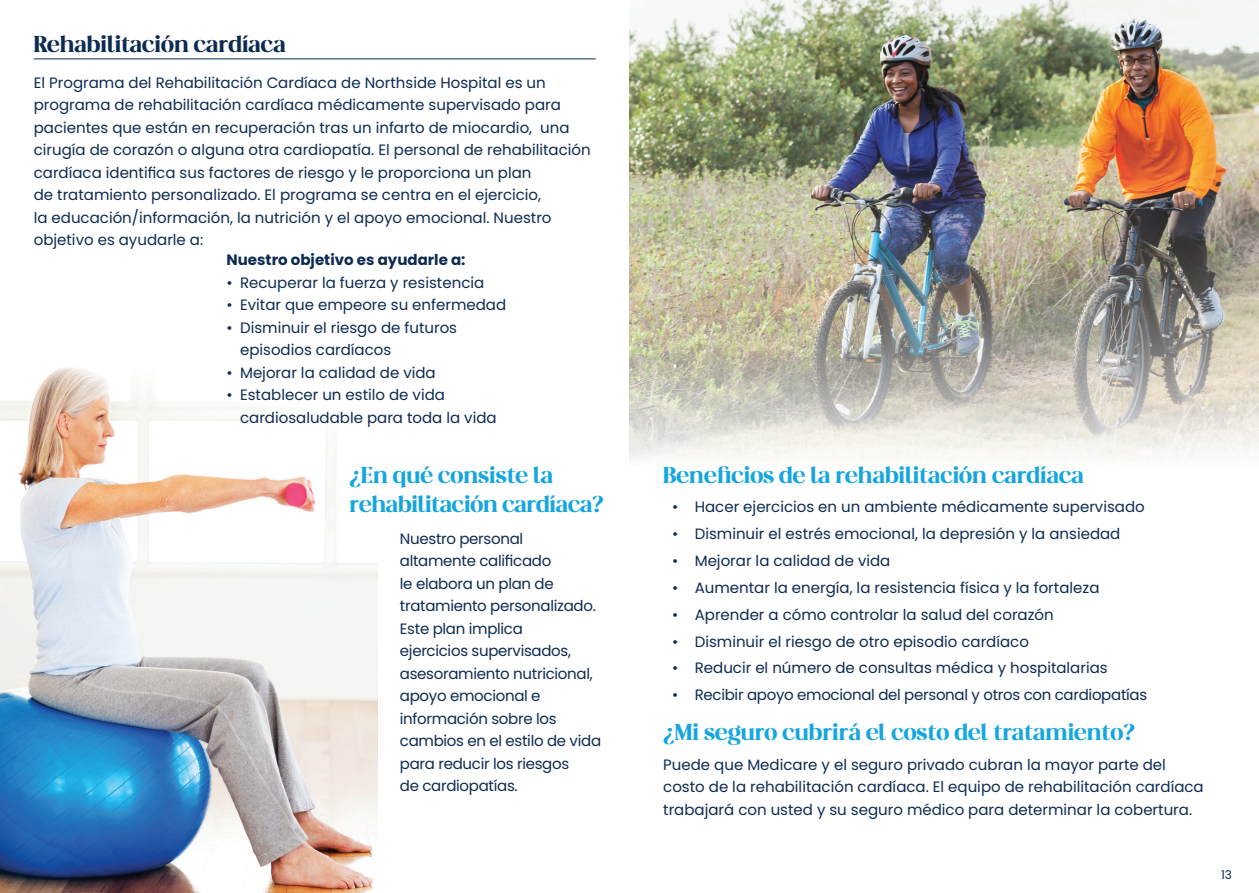
<style>
.page{position:relative;width:1259px;height:893px;background:#fff}
.page>*{position:absolute;margin:0;border:0;box-sizing:border-box;transform-origin:0 0}
.t1{font:700 24px/28.8px "Fregan Serif";color:#16a6df}
.t2{font:700 24px "Fregan Serif";color:#0d2b51}
.t3{font:15px/22.5px "Poppins";color:#0d2b51}
.t4{font:15px/22.5px "Poppins";letter-spacing:-.02em;color:#0d2b51}
.t5{font:700 15px "Poppins";color:#0d2b51}
.t6{font:12px "Poppins";color:#0d2b51}
</style>
<div class="page">
<img style="left:629px;top:0;width:630px;height:461px">
<hr style="left:34px;top:59px;width:562px;height:1px;background:#0d2b51">
<img style="left:0;top:368px;width:378px;height:525px">
<h1 class="t2" style="left:34px;top:31px;width:253px">Rehabilitación cardíaca</h1>
<p class="t3" style="left:34px;top:71px;width:558px">El Programa del Rehabilitación Cardíaca de Northside Hospital es un programa de rehabilitación cardíaca médicamente supervisado para pacientes que están en recuperación tras un infarto de miocardio, una cirugía de corazón o alguna otra cardiopatía. El personal de rehabilitación cardíaca identifica sus factores de riesgo y le proporciona un plan<br>de tratamiento personalizado. El programa se centra en el ejercicio,<br>la educación/información, la nutrición y el apoyo emocional. Nuestro objetivo es ayudarle a:</p>
<p class="t5" style="left:227px;top:251px;width:240px">Nuestro objetivo es ayudarle a:</p>
<p class="t3" style="left:227px;top:271px;width:259px">• Recuperar la fuerza y resistencia</p>
<p class="t3" style="left:227px;top:294px;width:281px">• Evitar que empeore su enfermedad</p>
<p class="t3" style="left:240px;top:316px;width:218px;text-indent:-14px">• Disminuir el riesgo de futuros episodios cardíacos</p>
<p class="t3" style="left:227px;top:361px;width:211px">• Mejorar la calidad de vida</p>
<p class="t3" style="left:240px;top:384px;width:258px;text-indent:-14px">• Establecer un estilo de vida cardiosaludable para toda la vida</p>
<h1 class="t1" style="left:350px;top:460px;width:256px">¿En qué consiste la rehabilitación cardíaca?</h1>
<p class="t4" style="left:400px;top:527px;width:203px">Nuestro personal altamente calificado<br>le elabora un plan de tratamiento personalizado.<br>Este plan implica<br>ejercicios supervisados, asesoramiento nutricional, apoyo emocional e información sobre los cambios en el estilo de vida para reducir los riesgos<br>de cardiopatías.</p>
<h1 class="t1" style="left:663px;top:461px;width:422px">Beneficios de la rehabilitación cardíaca</h1>
<p class="t3" style="left:672px;top:496px;width:474px">• Hacer ejercicios en un ambiente médicamente supervisado</p>
<p class="t3" style="left:672px;top:523px;width:450px">• Disminuir el estrés emocional, la depresión y la ansiedad</p>
<p class="t3" style="left:672px;top:550px;width:220px">• Mejorar la calidad de vida</p>
<p class="t3" style="left:672px;top:576px;width:429px">• Aumentar la energía, la resistencia física y la fortaleza</p>
<p class="t3" style="left:672px;top:603px;width:383px">• Aprender a cómo controlar la salud del corazón</p>
<p class="t3" style="left:672px;top:630px;width:358px">• Disminuir el riesgo de otro episodio cardíaco</p>
<p class="t3" style="left:672px;top:657px;width:437px">• Reducir el número de consultas médica y hospitalarias</p>
<p class="t4" style="left:672px;top:684px;width:476px">• Recibir apoyo emocional del personal y otros con cardiopatías</p>
<h1 class="t1" style="left:663px;top:718px;width:473px">¿Mi seguro cubrirá el costo del tratamiento?</h1>
<p class="t3" style="left:663px;top:753px;width:542px">Puede que Medicare y el seguro privado cubran la mayor parte del costo de la rehabilitación cardíaca. El equipo de rehabilitación cardíaca trabajará con usted y su seguro médico para determinar la cobertura.</p>
<p class="t6" style="left:1221px;top:867px;width:12px">13</p>
</div>
